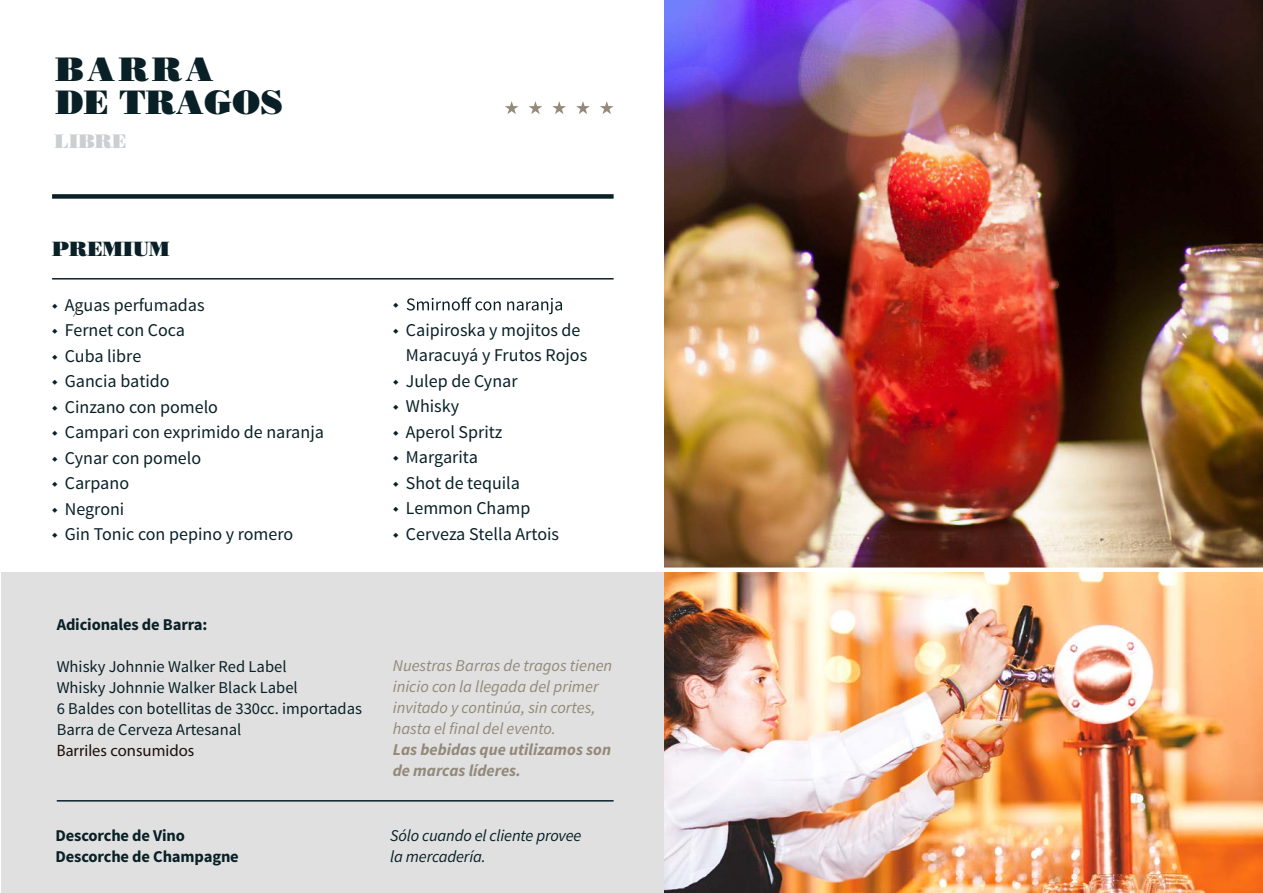
<style>
.page{position:relative;width:1263px;height:893px;background:#fff}
.page>*{position:absolute;margin:0;border:0;box-sizing:border-box;transform-origin:0 0}
.t1{font:33.9px/33px "Bodoni Std Poster";color:#092027}
.t2{font:20.55px "Bodoni Std Poster";color:#092027}
.t3{font:19.5px "Bodoni Std Poster";color:#cccfd2}
.t4{font:18px/25.5px "Source Sans Pro";color:#092027}
.t5{font:16.5px/21px "Source Sans Pro";color:#092027}
.t6{font:italic 16.5px/21px "Source Sans Pro";color:#928979}
.t7{font:700 16.5px/21px "Source Sans Pro";letter-spacing:-.01em;color:#092027}
.t8{font:italic 700 16.5px/21px "Source Sans Pro";color:#928979}
.t9{font:italic 16.5px/21px "Source Sans Pro";letter-spacing:-.01em;color:#092027}
.t10{font:16.5px "Myriad Pro";color:#1e120d}
</style>
<div class="page">
<div style="left:1px;top:573px;width:663px;height:320px;background:#e0e0e0"></div>
<svg style="left:407px;top:297px;width:155px;height:17px"></svg>
<svg style="left:73px;top:305px;width:8px;height:12px"></svg>
<hr style="left:52px;top:278px;width:562px;height:2px;background:#092028">
<div style="left:52px;top:194px;width:562px;height:5px;background:#092028"></div>
<img style="left:664px;top:0;width:599px;height:567px">
<svg style="left:505px;top:101px;width:13px;height:13px"></svg>
<svg style="left:529px;top:101px;width:13px;height:13px"></svg>
<svg style="left:552px;top:101px;width:14px;height:13px"></svg>
<svg style="left:576px;top:101px;width:14px;height:13px"></svg>
<svg style="left:600px;top:101px;width:14px;height:13px"></svg>
<img style="left:664px;top:572px;width:599px;height:320px">
<hr style="left:57px;top:800px;width:557px;height:2px;background:#092028">
<h1 class="t1" style="left:56px;top:53px;width:229px">BARRA<br>DE TRAGOS</h1>
<p class="t3" style="left:55px;top:129px;width:73px">LIBRE</p>
<p class="t2" style="left:52px;top:236px;width:119px">PREMIUM</p>
<p class="t4" style="left:52px;top:292px;width:154px">◆ Aguas perfumadas</p>
<p class="t4" style="left:52px;top:318px;width:135px">◆ Fernet con Coca</p>
<p class="t4" style="left:52px;top:343px;width:91px">◆ Cuba libre</p>
<p class="t4" style="left:52px;top:369px;width:119px">◆ Gancia batido</p>
<p class="t4" style="left:52px;top:394px;width:167px">◆ Cinzano con pomelo</p>
<p class="t4" style="left:52px;top:420px;width:273px">◆ Campari con exprimido de naranja</p>
<p class="t4" style="left:52px;top:445px;width:151px">◆ Cynar con pomelo</p>
<p class="t4" style="left:52px;top:471px;width:79px">◆ Carpano</p>
<p class="t4" style="left:52px;top:496px;width:74px">◆ Negroni</p>
<p class="t4" style="left:52px;top:522px;width:243px">◆ Gin Tonic con pepino y romero</p>
<p class="t7" style="left:57px;top:614px;width:152px">Adicionales de Barra:</p>
<p class="t5" style="left:57px;top:656px;width:307px">Whisky Johnnie Walker Red Label<br>Whisky Johnnie Walker Black Label<br>6 Baldes con botellitas de 330cc. importadas Barra de Cerveza Artesanal</p>
<p class="t10" style="left:57px;top:740px;width:139px">Barriles consumidos</p>
<p class="t4" style="left:393px;top:292px;width:7px">◆</p>
<p class="t4" style="left:406px;top:317px;width:183px;text-indent:-13px">◆ Caipiroska y mojitos de<br>Maracuyá y Frutos Rojos</p>
<p class="t4" style="left:393px;top:368px;width:126px">◆ Julep de Cynar</p>
<p class="t4" style="left:393px;top:394px;width:67px">◆ Whisky</p>
<p class="t4" style="left:393px;top:419px;width:111px">◆ Aperol Spritz</p>
<p class="t4" style="left:393px;top:445px;width:86px">◆ Margarita</p>
<p class="t4" style="left:393px;top:470px;width:128px">◆ Shot de tequila</p>
<p class="t4" style="left:393px;top:496px;width:139px">◆ Lemmon Champ</p>
<p class="t4" style="left:393px;top:521px;width:167px">◆ Cerveza Stella Artois</p>
<p class="t6" style="left:393px;top:655px;width:221px">Nuestras Barras de tragos tienen inicio con la llegada del primer invitado y continúa, sin cortes, hasta el final del evento.</p>
<p class="t8" style="left:393px;top:739px;width:220px">Las bebidas que utilizamos son de marcas líderes.</p>
<p class="t7" style="left:56px;top:826px;width:185px">Descorche de Vino<br>Descorche de Champagne</p>
<p class="t9" style="left:390px;top:825px;width:193px">Sólo cuando el cliente provee la mercadería.</p>
</div>
